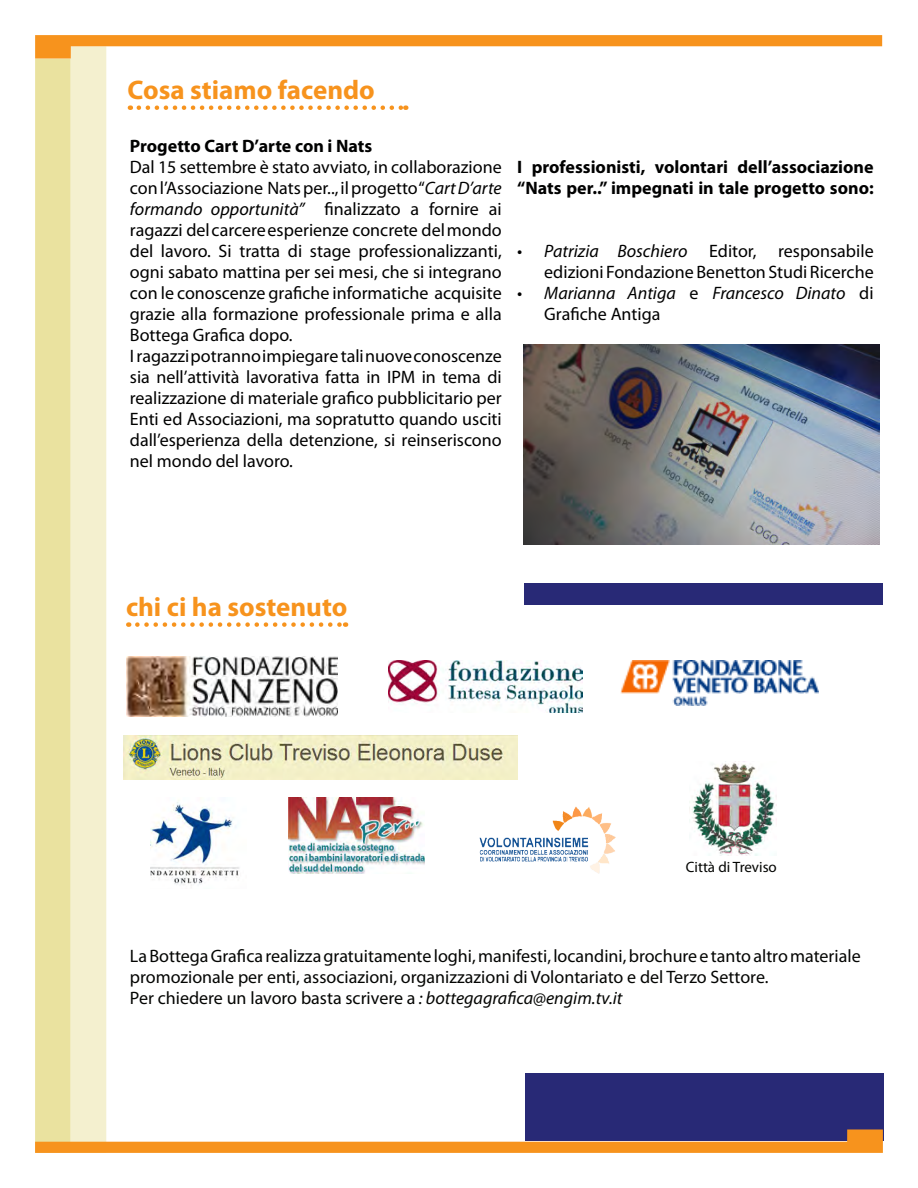
<style>
.page{position:relative;width:918px;height:1188px;background:#fff}
.page>*{position:absolute;margin:0;border:0;box-sizing:border-box;transform-origin:0 0}
.t1{font:700 27px "Myriad Pro";color:#f7931d}
.t2{font:18px/21px "Myriad Pro";color:#000100}
.t3{font:18px/21px "Myriad Pro";color:#040503}
.t4{font:700 18px/21px "Myriad Pro";color:#000100}
.t5{font:italic 18px/21px "Myriad Pro";color:#000100}
.t6{font:15px "Myriad Pro";color:#040503}
.s1{font-style:italic}
.s2{font-style:normal}
</style>
<div class="page">
<div style="left:526px;top:1073px;width:358px;height:68px;background:#282976"></div>
<div style="left:35px;top:59px;width:36px;height:1094px;background:#eae29f"></div>
<div style="left:71px;top:46px;width:35px;height:1107px;background:#f4f0cf"></div>
<svg style="left:35px;top:35px;width:847px;height:24px"></svg>
<svg style="left:35px;top:1129px;width:848px;height:24px"></svg>
<svg style="left:139px;top:105px;width:267px;height:5px"></svg>
<svg style="left:137px;top:622px;width:209px;height:5px"></svg>
<img style="left:126px;top:657px;width:212px;height:60px">
<img style="left:389px;top:661px;width:194px;height:52px">
<img style="left:620px;top:661px;width:198px;height:45px">
<img style="left:150px;top:800px;width:89px;height:86px">
<img style="left:123px;top:735px;width:395px;height:44px">
<img style="left:288px;top:798px;width:136px;height:75px">
<img style="left:524px;top:345px;width:355px;height:199px">
<div style="left:524px;top:583px;width:359px;height:22px;background:#282976"></div>
<img style="left:689px;top:763px;width:88px;height:93px">
<img style="left:480px;top:807px;width:135px;height:66px">
<h1 class="t1" style="left:128px;top:72px;width:249px">Cosa stiamo facendo</h1>
<p class="t4" style="left:130px;top:135px;width:244px">Progetto Cart D’arte con i Nats</p>
<p class="t2" style="left:130px;top:156px;width:373px">Dal 15 settembre è stato avviato, in collaborazione con l’Associazione Nats per.., il progetto “<span class="s1">Cart D’arte formando opportunità”</span> finalizzato a fornire ai ragazzi del carcere esperienze concrete del mondo del lavoro. Si tratta di stage professionalizzanti, ogni sabato mattina per sei mesi, che si integrano con le conoscenze grafiche informatiche acquisite grazie alla formazione professionale prima e alla Bottega Grafica dopo.<br>I ragazzi potranno impiegare tali nuove conoscenze sia nell’attività lavorativa fatta in IPM in tema di realizzazione di materiale grafico pubblicitario per Enti ed Associazioni, ma sopratutto quando usciti dall’esperienza della detenzione, si reinseriscono nel mondo del lavoro.</p>
<p class="t4" style="left:517px;top:156px;width:358px">I professionisti, volontari dell’associazione “Nats per..” impegnati in tale progetto sono:</p>
<p class="t2" style="left:517px;top:240px;width:358px;text-align:right"><span class="s1">• Patrizia Boschiero</span> Editor, responsabile edizioni Fondazione Benetton Studi Ricerche</p>
<p class="t5" style="left:544px;top:282px;width:331px;text-indent:-27px">• Marianna Antiga <span class="s2">e</span> Francesco Dinato <span class="s2">di<br>Grafiche Antiga</span></p>
<h1 class="t1" style="left:126px;top:589px;width:223px">chi ci ha sostenuto</h1>
<p class="t6" style="left:686px;top:858px;width:92px">Città di Treviso</p>
<p class="t3" style="left:130px;top:945px;width:732px">La Bottega Grafica realizza gratuitamente loghi, manifesti, locandini, brochure e tanto altro materiale promozionale per enti, associazioni, organizzazioni di Volontariato e del Terzo Settore.<br>Per chiedere un lavoro basta scrivere a <span class="s1">: bottegagrafica@engim.tv.it</span></p>
</div>
